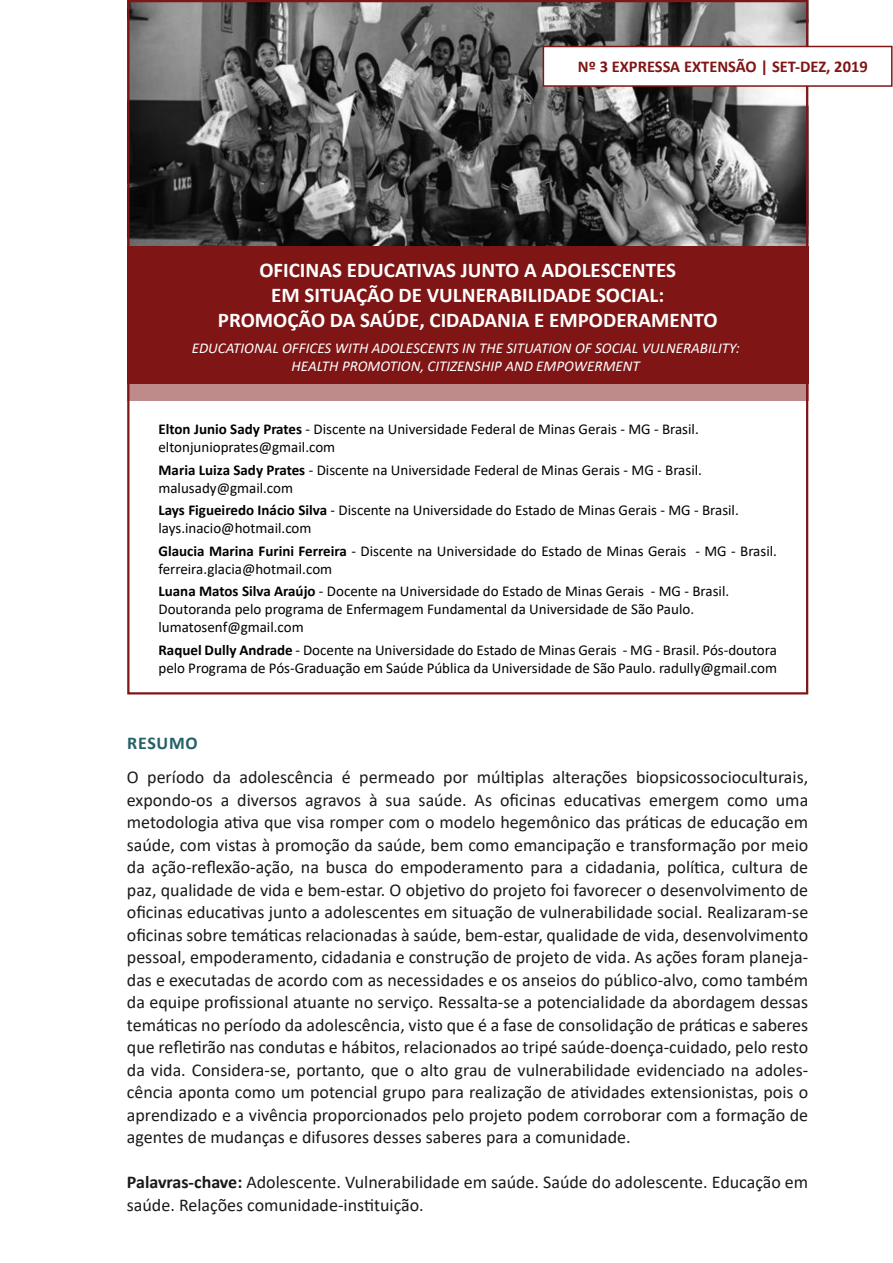
<style>
.page{position:relative;width:893px;height:1263px;background:#fff}
.page>*{position:absolute;margin:0;border:0;box-sizing:border-box;transform-origin:0 0}
.nome_art{font:700 21px "Calibri";color:#fff}
.texto{font:18px/22.5px "Calibri";color:#1a1a1a;text-align:justify}
.subtitulo{font:700 18px "Calibri";letter-spacing:.04em;color:#246068}
.t1{font:700 16.5px "Calibri";color:#801515}
.autores{font:15px/18px "Calibri";color:#000}
.nome_art_ing{font:italic 15px "Calibri";color:#fff}
.s1{font-weight:700}
</style>
<div class="page">
<img style="left:130px;top:3px;width:675px;height:243px">
<div style="left:127px;top:363px;width:681px;height:38px;background:#bf8a8a"></div>
<div style="left:127px;top:246px;width:681px;height:138px;background:#801515"></div>
<div style="left:543px;top:46px;width:349px;height:40px;background:#fff"></div>
<div style="left:543px;top:46px;width:349px;height:41px;border:2px solid #801515"></div>
<p class="t1" style="left:578px;top:55px;width:291px">Nº 3 EXPRESSA EXTENSÃO | SET-DEZ, 2019</p>
<p class="nome_art" style="left:259px;top:255px;width:418px">OFICINAS EDUCATIVAS JUNTO A ADOLESCENTES</p>
<p class="nome_art" style="left:271px;top:280px;width:395px">EM SITUAÇÃO DE VULNERABILIDADE SOCIAL:</p>
<p class="nome_art" style="left:218px;top:305px;width:501px">PROMOÇÃO DA SAÚDE, CIDADANIA E EMPODERAMENTO</p>
<p class="nome_art_ing" style="left:192px;top:338px;width:549px">EDUCATIONAL OFFICES WITH ADOLESCENTS IN THE SITUATION OF SOCIAL VULNERABILITY:</p>
<p class="nome_art_ing" style="left:292px;top:356px;width:350px">HEALTH PROMOTION, CITIZENSHIP AND EMPOWERMENT</p>
<p class="autores" style="left:158px;top:420px;width:542px"><span class="s1">Elton Junio Sady Prates</span> - Discente na Universidade Federal de Minas Gerais - MG - Brasil.</p>
<p class="autores" style="left:158px;top:438px;width:178px">eltonjunioprates@gmail.com</p>
<p class="autores" style="left:158px;top:460px;width:545px"><span class="s1">Maria Luiza Sady Prates</span> - Discente na Universidade Federal de Minas Gerais - MG - Brasil.</p>
<p class="autores" style="left:158px;top:478px;width:136px">malusady@gmail.com</p>
<p class="autores" style="left:158px;top:501px;width:582px"><span class="s1">Lays Figueiredo Inácio Silva</span> - Discente na Universidade do Estado de Minas Gerais - MG - Brasil.</p>
<p class="autores" style="left:158px;top:519px;width:155px">lays.inacio@hotmail.com</p>
<p class="autores" style="left:158px;top:541px;width:620px"><span class="s1">Glaucia Marina Furini Ferreira</span> - Discente na Universidade do Estado de Minas Gerais - MG - Brasil. ferreira.glacia@hotmail.com</p>
<p class="autores" style="left:158px;top:582px;width:572px"><span class="s1">Luana Matos Silva Araújo</span> - Docente na Universidade do Estado de Minas Gerais - MG - Brasil.</p>
<p class="autores" style="left:158px;top:600px;width:537px">Doutoranda pelo programa de Enfermagem Fundamental da Universidade de São Paulo.</p>
<p class="autores" style="left:158px;top:618px;width:147px">lumatosenf@gmail.com</p>
<p class="autores" style="left:158px;top:640px;width:620px"><span class="s1">Raquel Dully Andrade</span> - Docente na Universidade do Estado de Minas Gerais - MG - Brasil. Pós-doutora pelo Programa de Pós-Graduação em Saúde Pública da Universidade de São Paulo. radully@gmail.com</p>
<p class="subtitulo" style="left:127px;top:730px;width:72px">RESUMO</p>
<p class="texto" style="left:127px;top:765px;width:683px">O período da adolescência é permeado por múltiplas alterações biopsicossocioculturais, expondo-os a diversos agravos à sua saúde. As oficinas educativas emergem como uma metodologia ativa que visa romper com o modelo hegemônico das práticas de educação em saúde, com vistas à promoção da saúde, bem como emancipação e transformação por meio da ação-reflexão-ação, na busca do empoderamento para a cidadania, política, cultura de paz, qualidade de vida e bem-estar. O objetivo do projeto foi favorecer o desenvolvimento de oficinas educativas junto a adolescentes em situação de vulnerabilidade social. Realizaram-se oficinas sobre temáticas relacionadas à saúde, bem-estar, qualidade de vida, desenvolvimento pessoal, empoderamento, cidadania e construção de projeto de vida. As ações foram planeja&shy;das e executadas de acordo com as necessidades e os anseios do público-alvo, como também da equipe profissional atuante no serviço. Ressalta-se a potencialidade da abordagem dessas temáticas no período da adolescência, visto que é a fase de consolidação de práticas e saberes que refletirão nas condutas e hábitos, relacionados ao tripé saúde-doença-cuidado, pelo resto da vida. Considera-se, portanto, que o alto grau de vulnerabilidade evidenciado na adoles&shy;cência aponta como um potencial grupo para realização de atividades extensionistas, pois o aprendizado e a vivência proporcionados pelo projeto podem corroborar com a formação de agentes de mudanças e difusores desses saberes para a comunidade.</p>
<p class="texto" style="left:127px;top:1170px;width:683px"><span class="s1">Palavras-chave:</span> Adolescente. Vulnerabilidade em saúde. Saúde do adolescente. Educação em saúde. Relações comunidade-instituição.</p>
</div>
